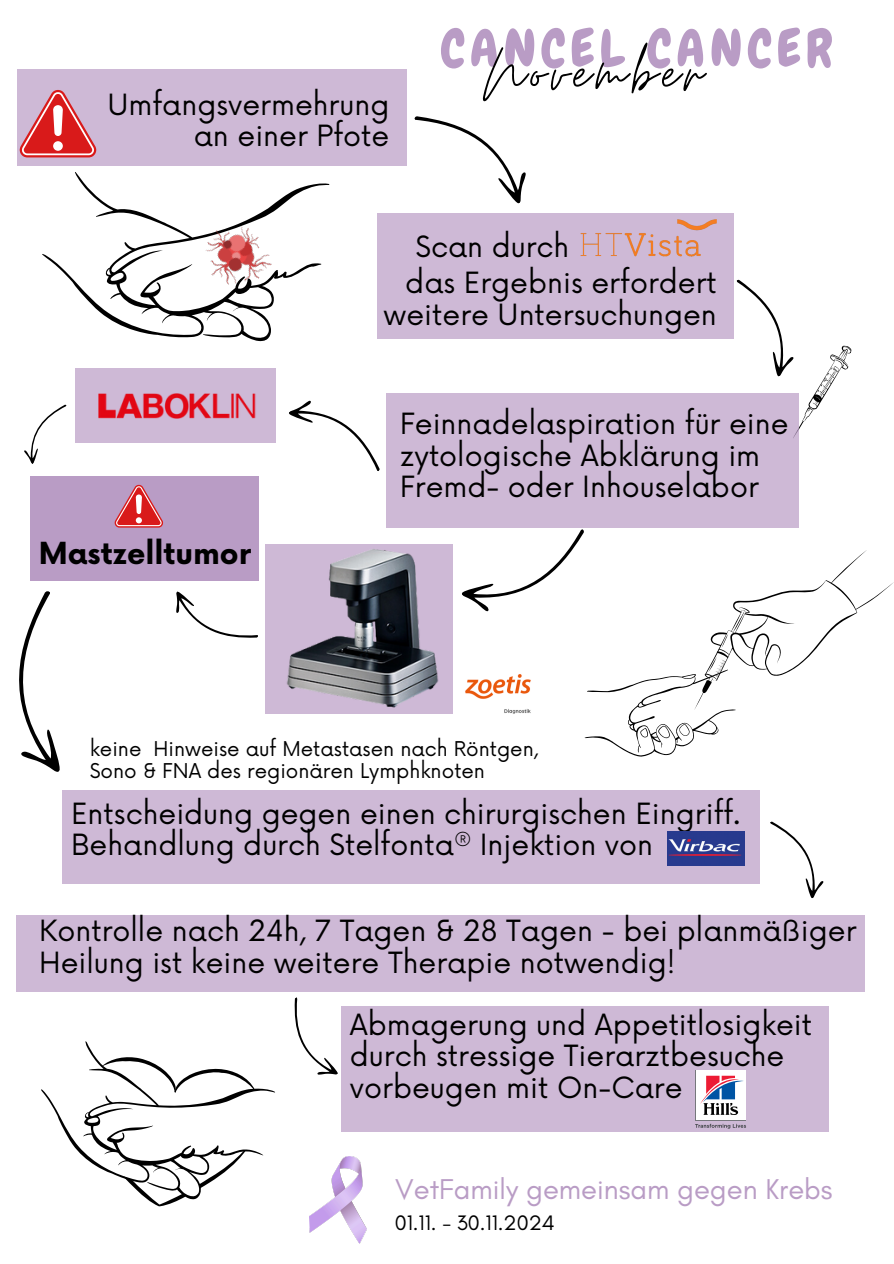
<style>
.page{position:relative;width:894px;height:1264px;background:#fff}
.page>*{position:absolute;margin:0;border:0;box-sizing:border-box;transform-origin:0 0}
.t1{font:74.55px "Moon Time";letter-spacing:.07em;color:#000}
.t2{font:51.3px "Chewy";letter-spacing:.1em;color:#b99cc5}
.t3{font:700 29.7px "Now";color:#000}
.t4{font:29.1px "Glacial Indifference";color:#b99cc5}
.t5{font:28.5px/31.5px "Now";color:#000}
.t6{font:21.3px "Glacial Indifference";color:#000}
.t7{font:19.8px/21.3px "Now";color:#000}
</style>
<div class="page">
<img style="left:309px;top:1156px;width:57px;height:87px">
<svg style="left:42px;top:172px;width:288px;height:211px"></svg>
<img style="left:193px;top:213px;width:84px;height:85px">
<div style="left:75px;top:369px;width:200px;height:74px;background:#ceb9d6"></div>
<img style="left:99px;top:393px;width:157px;height:26px">
<div style="left:266px;top:544px;width:187px;height:169px;background:#ceb9d6"></div>
<img style="left:278px;top:549px;width:175px;height:165px">
<svg style="left:414px;top:116px;width:112px;height:88px"></svg>
<svg style="left:736px;top:279px;width:116px;height:162px"></svg>
<div style="left:386px;top:393px;width:412px;height:135px;background:#ceb9d6"></div>
<div style="left:341px;top:1006px;width:487px;height:125px;background:#ceb9d6"></div>
<svg style="left:289px;top:400px;width:91px;height:71px"></svg>
<div style="left:31px;top:476px;width:228px;height:104px;background:#b99cc5"></div>
<svg style="left:115px;top:485px;width:48px;height:42px"></svg>
<svg style="left:24px;top:404px;width:43px;height:60px"></svg>
<div style="left:62px;top:790px;width:698px;height:93px;background:#ceb9d6"></div>
<svg style="left:462px;top:529px;width:431px;height:228px"></svg>
<img style="left:667px;top:831px;width:77px;height:34px">
<div style="left:17px;top:915px;width:847px;height:76px;background:#ceb9d6"></div>
<svg style="left:176px;top:591px;width:82px;height:47px"></svg>
<svg style="left:19px;top:591px;width:41px;height:181px"></svg>
<svg style="left:770px;top:821px;width:54px;height:78px"></svg>
<div style="left:17px;top:69px;width:389px;height:97px;background:#ceb9d6"></div>
<svg style="left:20px;top:90px;width:76px;height:67px"></svg>
<div style="left:377px;top:213px;width:356px;height:126px;background:#ceb9d6"></div>
<img style="left:580px;top:219px;width:137px;height:38px">
<svg style="left:695px;top:1119px;width:50px;height:1px"></svg>
<div style="left:695px;top:1070px;width:50px;height:49px;background:#fff"></div>
<svg style="left:700px;top:1075px;width:43px;height:40px"></svg>
<svg style="left:695px;top:1123px;width:50px;height:5px"></svg>
<svg style="left:41px;top:997px;width:298px;height:209px"></svg>
<img style="left:462px;top:660px;width:80px;height:59px">
<p class="t5" style="left:107px;top:90px;width:283px;text-align:right">Umfangsvermehrung an einer Pfote</p>
<p class="t2" style="left:440px;top:16px;width:393px">CANCEL CANCER</p>
<p class="t1" style="left:482px;top:26px;width:222px">November</p>
<p class="t5" style="left:415px;top:233px;width:155px">Scan durch</p>
<p class="t5" style="left:383px;top:269px;width:335px;text-align:right">das Ergebnis erfordert weitere Untersuchungen</p>
<p class="t3" style="left:39px;top:537px;width:214px">Mastzelltumor</p>
<h6 class="t5" style="left:399px;top:410px;width:390px">Feinnadelaspiration für eine zytologische Abklärung im<br>Fremd- oder Inhouselabor</h6>
<h4 class="t7" style="left:90px;top:739px;width:450px">keine Hinweise auf Metastasen nach Röntgen,<br>Sono &amp; FNA des regionären Lymphknoten</h4>
<p class="t5" style="left:71px;top:799px;width:670px">Entscheidung gegen einen chirurgischen Eingriff.<br>Behandlung durch Stelfonta<sup>®</sup> Injektion von</p>
<p class="t5" style="left:39px;top:916px;width:818px">Kontrolle nach 24h, 7 Tagen &amp; 28 Tagen - bei planmäßiger<br>Heilung ist keine weitere Therapie notwendig!</p>
<p class="t5" style="left:350px;top:1010px;width:463px">Abmagerung und Appetitlosigkeit durch stressige Tierarztbesuche vorbeugen mit On-Care</p>
<h2 class="t4" style="left:395px;top:1171px;width:439px">VetFamily gemeinsam gegen Krebs</h2>
<h1 class="t6" style="left:394px;top:1209px;width:161px">01.11. - 30.11.2024</h1>
</div>
